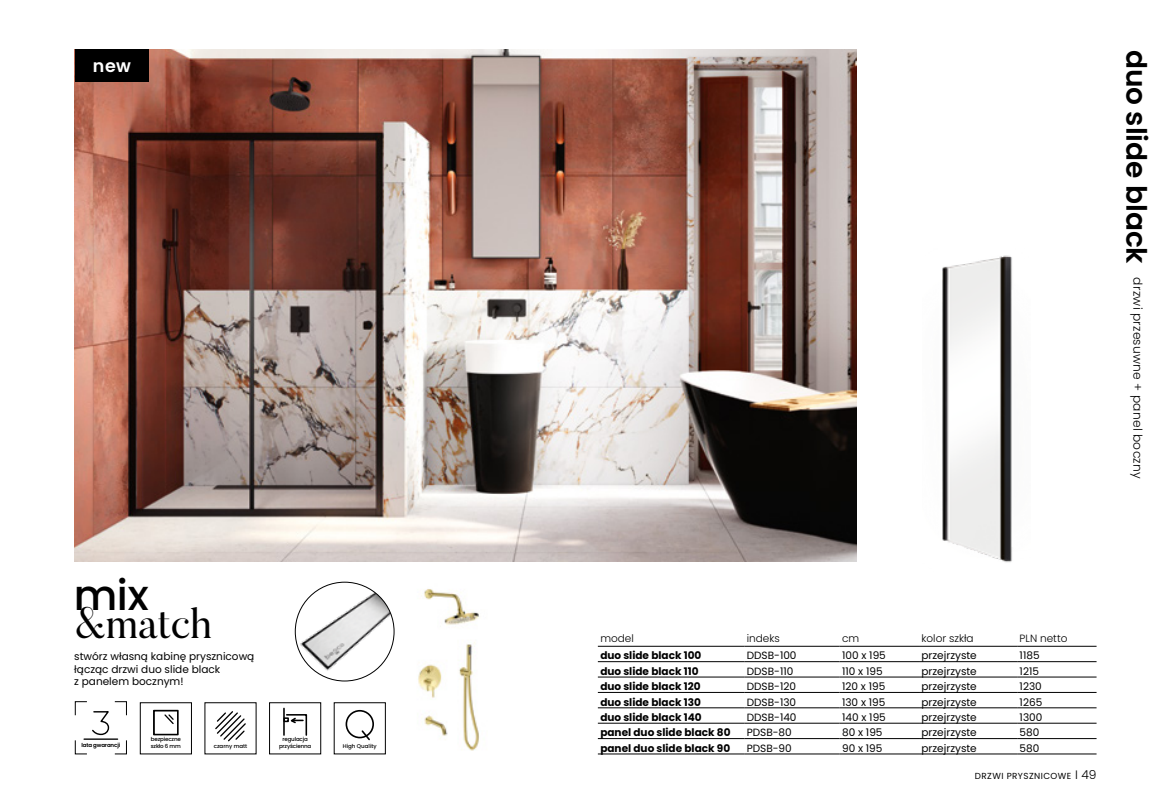
<style>
.page{position:relative;width:1171px;height:804px;background:#fff}
.page>*{position:absolute;margin:0;border:0;box-sizing:border-box;transform-origin:0 0}
.t1{font:42px "Butler";letter-spacing:-.01em;color:#000}
.t2{font:500 42px "Poppins";color:#000}
.t3{font:600 28px "Poppins";color:#000}
.t4{font:600 17.5px "Poppins";color:#fff}
.t5{font:300 12.25px "Poppins";letter-spacing:.025em;color:#000}
.t6{font:10.5px/12.6px "Poppins";color:#000}
.t7{font:700 10.5px "Poppins";color:#000}
.t8{font:300 10.5px "Poppins";color:#000}
.t9{font:8.75px "Poppins";letter-spacing:.05em;color:#000}
.t10{font:500 5.42px/6.3px "Poppins";letter-spacing:-.025em;color:#000}
.t11{font:500 5.42px "Poppins";color:#000}
.t12{font:600 5.42px "Poppins";letter-spacing:-.025em;color:#000}
.s1{font-weight:300;font-size:12.25px}
</style>
<div class="page">
<img style="left:74px;top:50px;width:783px;height:511px">
<svg style="left:215px;top:711px;width:31px;height:31px"></svg>
<div style="left:269px;top:702px;width:52px;height:52px;border:1px solid #000"></div>
<svg style="left:283px;top:714px;width:25px;height:22px"></svg>
<hr style="left:283px;top:708px;width:2px;height:27px;background:#000">
<div style="left:345px;top:710px;width:29px;height:28px;border:2px solid #000;border-radius:50%"></div>
<svg style="left:360px;top:729px;width:11px;height:12px"></svg>
<svg style="left:74px;top:701px;width:53px;height:53px"></svg>
<div style="left:140px;top:702px;width:52px;height:52px;border:1px solid #000"></div>
<svg style="left:155px;top:711px;width:22px;height:13px"></svg>
<div style="left:153px;top:709px;width:26px;height:26px;border:1px solid #000"></div>
<img style="left:418px;top:589px;width:62px;height:162px">
<hr style="left:598px;top:661px;width:146px;height:1px;background:#000">
<hr style="left:744px;top:661px;width:95px;height:1px;background:#000">
<hr style="left:839px;top:661px;width:80px;height:1px;background:#000">
<hr style="left:919px;top:661px;width:98px;height:1px;background:#000">
<hr style="left:1017px;top:661px;width:79px;height:1px;background:#000">
<hr style="left:598px;top:707px;width:146px;height:1px;background:#000">
<hr style="left:744px;top:707px;width:95px;height:1px;background:#000">
<hr style="left:839px;top:707px;width:80px;height:1px;background:#000">
<hr style="left:919px;top:707px;width:98px;height:1px;background:#000">
<hr style="left:1017px;top:707px;width:79px;height:1px;background:#000">
<hr style="left:598px;top:738px;width:146px;height:1px;background:#000">
<hr style="left:744px;top:738px;width:95px;height:1px;background:#000">
<hr style="left:839px;top:738px;width:80px;height:1px;background:#000">
<hr style="left:919px;top:738px;width:98px;height:1px;background:#000">
<hr style="left:1017px;top:738px;width:79px;height:1px;background:#000">
<hr style="left:598px;top:646px;width:146px;height:1px;background:#000">
<hr style="left:598px;top:676px;width:146px;height:1px;background:#000">
<hr style="left:598px;top:692px;width:146px;height:1px;background:#000">
<hr style="left:598px;top:723px;width:146px;height:1px;background:#000">
<hr style="left:598px;top:753px;width:146px;height:1px;background:#000">
<hr style="left:744px;top:646px;width:95px;height:1px;background:#000">
<hr style="left:744px;top:676px;width:95px;height:1px;background:#000">
<hr style="left:744px;top:692px;width:95px;height:1px;background:#000">
<hr style="left:744px;top:723px;width:95px;height:1px;background:#000">
<hr style="left:744px;top:753px;width:95px;height:1px;background:#000">
<hr style="left:839px;top:646px;width:80px;height:1px;background:#000">
<hr style="left:839px;top:676px;width:80px;height:1px;background:#000">
<hr style="left:839px;top:692px;width:80px;height:1px;background:#000">
<hr style="left:839px;top:723px;width:80px;height:1px;background:#000">
<hr style="left:839px;top:753px;width:80px;height:1px;background:#000">
<hr style="left:919px;top:646px;width:98px;height:1px;background:#000">
<hr style="left:919px;top:676px;width:98px;height:1px;background:#000">
<hr style="left:919px;top:692px;width:98px;height:1px;background:#000">
<hr style="left:919px;top:723px;width:98px;height:1px;background:#000">
<hr style="left:919px;top:753px;width:98px;height:1px;background:#000">
<hr style="left:1017px;top:646px;width:79px;height:1px;background:#000">
<hr style="left:1017px;top:676px;width:79px;height:1px;background:#000">
<hr style="left:1017px;top:692px;width:79px;height:1px;background:#000">
<hr style="left:1017px;top:723px;width:79px;height:1px;background:#000">
<hr style="left:1017px;top:753px;width:79px;height:1px;background:#000">
<img style="left:942px;top:255px;width:70px;height:308px">
<div style="left:75px;top:50px;width:74px;height:32px;background:#000"></div>
<img style="left:295px;top:582px;width:99px;height:98px">
<h3 class="t4" style="left:93px;top:56px;width:40px">new</h3>
<h1 class="t2" style="left:74px;top:571px;width:76px">mix</h1>
<h1 class="t1" style="left:74px;top:597px;width:139px">&amp;match</h1>
<p class="t6" style="left:74px;top:650px;width:182px">stwórz własną kabinę prysznicową łącząc drzwi duo slide black<br>z panelem bocznym!</p>
<p class="t10" style="left:151px;top:736px;width:32px">bezpieczne szkło 6 mm</p>
<p class="t10" style="left:282px;top:736px;width:27px">regulacja</p>
<p class="t12" style="left:81px;top:742px;width:40px">lata gwarancji</p>
<p class="t10" style="left:279px;top:742px;width:34px">przyścienna</p>
<p class="t11" style="left:343px;top:742px;width:35px">High Quality</p>
<p class="t11" style="left:214px;top:742px;width:35px">czarny matt</p>
<h2 class="t3" style="left:1152px;top:50px;width:216px;rotate:90deg">duo slide black</h2>
<p class="t5" style="left:1144px;top:277px;width:203px;rotate:90deg">drzwi przesuwne + panel boczny</p>
<p class="t8" style="left:600px;top:632px;width:35px">model</p>
<p class="t8" style="left:747px;top:632px;width:35px">indeks</p>
<p class="t8" style="left:842px;top:632px;width:19px">cm</p>
<p class="t8" style="left:921px;top:632px;width:54px">kolor szkła</p>
<p class="t8" style="left:1019px;top:632px;width:49px">PLN netto</p>
<p class="t7" style="left:600px;top:649px;width:103px">duo slide black 100</p>
<p class="t6" style="left:747px;top:649px;width:51px">DDSB-100</p>
<p class="t6" style="left:842px;top:649px;width:45px">100 x 195</p>
<p class="t6" style="left:921px;top:649px;width:57px">przejrzyste</p>
<p class="t6" style="left:1019px;top:649px;width:21px">1185</p>
<p class="t7" style="left:600px;top:665px;width:100px">duo slide black 110</p>
<p class="t6" style="left:747px;top:665px;width:48px">DDSB-110</p>
<p class="t6" style="left:842px;top:665px;width:42px">110 x 195</p>
<p class="t6" style="left:921px;top:665px;width:57px">przejrzyste</p>
<p class="t6" style="left:1019px;top:665px;width:21px">1215</p>
<p class="t7" style="left:600px;top:680px;width:102px">duo slide black 120</p>
<p class="t6" style="left:747px;top:680px;width:51px">DDSB-120</p>
<p class="t6" style="left:842px;top:680px;width:45px">120 x 195</p>
<p class="t6" style="left:921px;top:680px;width:57px">przejrzyste</p>
<p class="t6" style="left:1019px;top:680px;width:24px">1230</p>
<p class="t7" style="left:600px;top:696px;width:102px">duo slide black 130</p>
<p class="t6" style="left:747px;top:695px;width:51px">DDSB-130</p>
<p class="t6" style="left:842px;top:695px;width:45px">130 x 195</p>
<p class="t6" style="left:921px;top:695px;width:57px">przejrzyste</p>
<p class="t6" style="left:1019px;top:695px;width:24px">1265</p>
<p class="t7" style="left:600px;top:711px;width:103px">duo slide black 140</p>
<p class="t6" style="left:747px;top:711px;width:51px">DDSB-140</p>
<p class="t6" style="left:842px;top:711px;width:45px">140 x 195</p>
<p class="t6" style="left:921px;top:711px;width:57px">przejrzyste</p>
<p class="t6" style="left:1019px;top:711px;width:24px">1300</p>
<p class="t7" style="left:600px;top:726px;width:132px">panel duo slide black 80</p>
<p class="t6" style="left:747px;top:726px;width:47px">PDSB-80</p>
<p class="t6" style="left:842px;top:726px;width:42px">80 x 195</p>
<p class="t6" style="left:921px;top:726px;width:57px">przejrzyste</p>
<p class="t6" style="left:1019px;top:726px;width:21px">580</p>
<p class="t7" style="left:600px;top:742px;width:131px">panel duo slide black 90</p>
<p class="t6" style="left:747px;top:742px;width:47px">PDSB-90</p>
<p class="t6" style="left:842px;top:742px;width:42px">90 x 195</p>
<p class="t6" style="left:921px;top:742px;width:57px">przejrzyste</p>
<p class="t6" style="left:1019px;top:742px;width:21px">580</p>
<p class="t9" style="left:975px;top:770px;width:123px">DRZWI PRYSZNICOWE <span class="s1">I 49</span></p>
</div>
